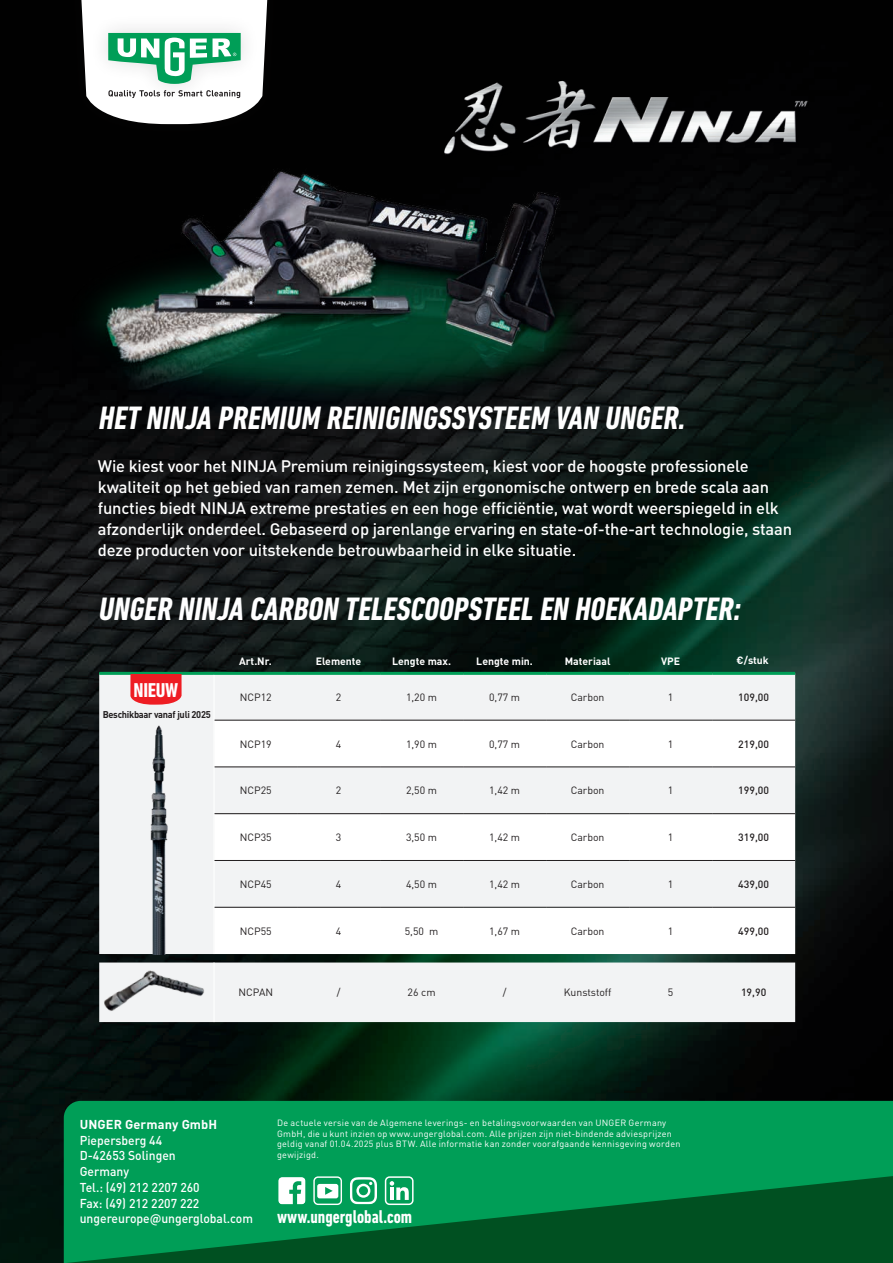
<style>
.page{position:relative;width:893px;height:1263px;background:#fff}
.page>*{position:absolute;margin:0;border:0;box-sizing:border-box;transform-origin:0 0}
.t1{font:italic 700 condensed 33px "DIN Next LT Pro";color:#fff}
.t2{font:700 condensed 20.4px "DIN Next LT Pro";letter-spacing:-.015em;color:#fff;scale:1.05 1}
.t3{font:700 condensed 18.9px "DIN Next LT Pro";color:#fff;scale:.95 1}
.t4{font:500 16.5px/21px "DIN Pro";letter-spacing:-.01em;color:#fff}
.t5{font:500 12.75px/15.8px "DIN Pro";color:#fff;scale:.95 1}
.t6{font:700 12.75px "DIN Pro";letter-spacing:.01em;color:#fff}
.t7{font:10.5px "DIN Pro";color:#231f20}
.t8{font:700 10.5px "DIN Pro";color:#fff}
.t9{font:500 10.5px "DIN Pro";color:#231f20}
.t10{font:700 9.75px "DIN Pro";letter-spacing:-.03em;color:#231f20;scale:.95 1}
.t11{font:9px/10.8px "DIN Pro";letter-spacing:.025em;color:#fff}
</style>
<div class="page">
<img style="left:0;top:0;width:893px;height:1263px">
<div style="left:64px;top:1101px;width:829px;height:73px;background:#009e57"></div>
<svg style="left:64px;top:1174px;width:829px;height:89px;fill:#005021"></svg>
<img style="left:73px;top:153px;width:531px;height:262px">
<div style="left:62px;top:0;width:224px;height:144px;background:#010101"></div>
<svg style="left:81px;top:0;width:187px;height:124px"></svg>
<img style="left:438px;top:74px;width:375px;height:89px">
<svg style="left:278px;top:1177px;width:28px;height:27px"></svg>
<svg style="left:314px;top:1177px;width:27px;height:27px"></svg>
<svg style="left:317px;top:1184px;width:21px;height:14px"></svg>
<div style="left:313px;top:1176px;width:29px;height:29px;border:1px solid #fff;border-radius:4px"></div>
<svg style="left:350px;top:1177px;width:27px;height:27px"></svg>
<div style="left:386px;top:1177px;width:27px;height:27px;background:#009e57;border-radius:4px"></div>
<svg style="left:390px;top:1181px;width:19px;height:19px"></svg>
<div style="left:385px;top:1176px;width:29px;height:29px;border:2px solid #fff;border-radius:4px"></div>
<svg style="left:99px;top:675px;width:696px;height:347px;fill:#f2f3f4"></svg>
<svg style="left:215px;top:721px;width:580px;height:233px"></svg>
<hr style="left:99px;top:672px;width:115px;height:3px;background:#009e57">
<hr style="left:213px;top:675px;width:2px;height:45px;background:#fff">
<hr style="left:213px;top:720px;width:2px;height:47px;background:#fff">
<hr style="left:213px;top:767px;width:2px;height:47px;background:#fff">
<hr style="left:213px;top:814px;width:2px;height:46px;background:#fff">
<hr style="left:213px;top:860px;width:2px;height:47px;background:#fff">
<hr style="left:213px;top:907px;width:2px;height:47px;background:#fff">
<hr style="left:213px;top:962px;width:2px;height:60px;background:#fff">
<hr style="left:214px;top:672px;width:83px;height:3px;background:#009e57">
<hr style="left:297px;top:672px;width:83px;height:3px;background:#009e57">
<hr style="left:380px;top:672px;width:83px;height:3px;background:#009e57">
<hr style="left:463px;top:672px;width:83px;height:3px;background:#009e57">
<hr style="left:546px;top:672px;width:83px;height:3px;background:#009e57">
<hr style="left:629px;top:672px;width:83px;height:3px;background:#009e57">
<hr style="left:712px;top:672px;width:83px;height:3px;background:#009e57">
<hr style="left:215px;top:720px;width:82px;height:1px;background:#231f20">
<hr style="left:297px;top:720px;width:83px;height:1px;background:#231f20">
<hr style="left:380px;top:720px;width:83px;height:1px;background:#231f20">
<hr style="left:463px;top:720px;width:83px;height:1px;background:#231f20">
<hr style="left:546px;top:720px;width:83px;height:1px;background:#231f20">
<hr style="left:629px;top:720px;width:83px;height:1px;background:#231f20">
<hr style="left:712px;top:720px;width:83px;height:1px;background:#231f20">
<hr style="left:215px;top:767px;width:82px;height:1px;background:#231f20">
<hr style="left:297px;top:767px;width:83px;height:1px;background:#231f20">
<hr style="left:380px;top:767px;width:83px;height:1px;background:#231f20">
<hr style="left:463px;top:767px;width:83px;height:1px;background:#231f20">
<hr style="left:546px;top:767px;width:83px;height:1px;background:#231f20">
<hr style="left:629px;top:767px;width:83px;height:1px;background:#231f20">
<hr style="left:712px;top:767px;width:83px;height:1px;background:#231f20">
<hr style="left:215px;top:813px;width:82px;height:1px;background:#231f20">
<hr style="left:297px;top:813px;width:83px;height:1px;background:#231f20">
<hr style="left:380px;top:813px;width:83px;height:1px;background:#231f20">
<hr style="left:463px;top:813px;width:83px;height:1px;background:#231f20">
<hr style="left:546px;top:813px;width:83px;height:1px;background:#231f20">
<hr style="left:629px;top:813px;width:83px;height:1px;background:#231f20">
<hr style="left:712px;top:813px;width:83px;height:1px;background:#231f20">
<hr style="left:215px;top:860px;width:82px;height:1px;background:#231f20">
<hr style="left:297px;top:860px;width:83px;height:1px;background:#231f20">
<hr style="left:380px;top:860px;width:83px;height:1px;background:#231f20">
<hr style="left:463px;top:860px;width:83px;height:1px;background:#231f20">
<hr style="left:546px;top:860px;width:83px;height:1px;background:#231f20">
<hr style="left:629px;top:860px;width:83px;height:1px;background:#231f20">
<hr style="left:712px;top:860px;width:83px;height:1px;background:#231f20">
<hr style="left:215px;top:907px;width:82px;height:1px;background:#231f20">
<hr style="left:297px;top:907px;width:83px;height:1px;background:#231f20">
<hr style="left:380px;top:907px;width:83px;height:1px;background:#231f20">
<hr style="left:463px;top:907px;width:83px;height:1px;background:#231f20">
<hr style="left:546px;top:907px;width:83px;height:1px;background:#231f20">
<hr style="left:629px;top:907px;width:83px;height:1px;background:#231f20">
<hr style="left:712px;top:907px;width:83px;height:1px;background:#231f20">
<img style="left:144px;top:723px;width:30px;height:231px">
<img style="left:102px;top:964px;width:109px;height:56px">
<svg style="left:130px;top:675px;width:52px;height:30px"></svg>
<h1 class="t1" style="left:98px;top:399px;width:594px">HET NINJA PREMIUM REINIGINGSSYSTEEM VAN UNGER.</h1>
<p class="t4" style="left:98px;top:455px;width:696px">Wie kiest voor het NINJA Premium reinigingssysteem, kiest voor de hoogste professionele kwaliteit op het gebied van ramen zemen. Met zijn ergonomische ontwerp en brede scala aan functies biedt NINJA extreme prestaties en een hoge efficiëntie, wat wordt weerspiegeld in elk afzonderlijk onderdeel. Gebaseerd op jarenlange ervaring en state-of-the-art technologie, staan deze producten voor uitstekende betrouwbaarheid in elke situatie.</p>
<h1 class="t1" style="left:98px;top:590px;width:649px">UNGER NINJA CARBON TELESCOOPSTEEL EN HOEKADAPTER:</h1>
<p class="t2" style="left:134px;top:678px;width:44px">NIEUW</p>
<p class="t10" style="left:103px;top:708px;width:115px">Beschikbaar vanaf juli 2025</p>
<p class="t8" style="left:239px;top:654px;width:34px">Art.Nr.</p>
<p class="t8" style="left:316px;top:654px;width:47px">Elemente</p>
<p class="t8" style="left:392px;top:654px;width:60px">Lengte max.</p>
<p class="t8" style="left:476px;top:654px;width:58px">Lengte min.</p>
<p class="t8" style="left:565px;top:654px;width:47px">Materiaal</p>
<p class="t8" style="left:661px;top:654px;width:21px">VPE</p>
<p class="t7" style="left:571px;top:690px;width:35px">Carbon</p>
<p class="t7" style="left:571px;top:737px;width:35px">Carbon</p>
<p class="t7" style="left:571px;top:783px;width:35px">Carbon</p>
<p class="t7" style="left:571px;top:830px;width:35px">Carbon</p>
<p class="t7" style="left:571px;top:877px;width:35px">Carbon</p>
<p class="t7" style="left:571px;top:924px;width:35px">Carbon</p>
<p class="t7" style="left:240px;top:690px;width:33px">NCP12</p>
<p class="t7" style="left:336px;top:690px;width:7px">2</p>
<p class="t7" style="left:406px;top:690px;width:33px">1,20 m</p>
<p class="t7" style="left:489px;top:690px;width:33px">0,77 m</p>
<p class="t7" style="left:668px;top:690px;width:7px">1</p>
<p class="t7" style="left:240px;top:737px;width:33px">NCP19</p>
<p class="t7" style="left:336px;top:737px;width:7px">4</p>
<p class="t7" style="left:406px;top:737px;width:33px">1,90 m</p>
<p class="t7" style="left:489px;top:737px;width:33px">0,77 m</p>
<p class="t7" style="left:668px;top:737px;width:7px">1</p>
<p class="t7" style="left:240px;top:783px;width:33px">NCP25</p>
<p class="t7" style="left:336px;top:783px;width:7px">2</p>
<p class="t7" style="left:406px;top:783px;width:33px">2,50 m</p>
<p class="t7" style="left:489px;top:783px;width:33px">1,42 m</p>
<p class="t7" style="left:668px;top:783px;width:7px">1</p>
<p class="t7" style="left:240px;top:830px;width:33px">NCP35</p>
<p class="t7" style="left:336px;top:830px;width:7px">3</p>
<p class="t7" style="left:406px;top:830px;width:33px">3,50 m</p>
<p class="t7" style="left:489px;top:830px;width:33px">1,42 m</p>
<p class="t7" style="left:668px;top:830px;width:7px">1</p>
<p class="t7" style="left:240px;top:877px;width:33px">NCP45</p>
<p class="t7" style="left:336px;top:877px;width:7px">4</p>
<p class="t7" style="left:406px;top:877px;width:33px">4,50 m</p>
<p class="t7" style="left:489px;top:877px;width:33px">1,42 m</p>
<p class="t7" style="left:668px;top:877px;width:7px">1</p>
<p class="t7" style="left:240px;top:924px;width:33px">NCP55</p>
<p class="t7" style="left:336px;top:924px;width:7px">4</p>
<p class="t7" style="left:405px;top:924px;width:35px">5,50 m</p>
<p class="t7" style="left:489px;top:924px;width:33px">1,67 m</p>
<p class="t7" style="left:668px;top:924px;width:7px">1</p>
<p class="t7" style="left:239px;top:985px;width:36px">NCPAN</p>
<p class="t7" style="left:337px;top:985px;width:5px">/</p>
<p class="t7" style="left:408px;top:985px;width:29px">26 cm</p>
<p class="t7" style="left:503px;top:985px;width:5px">/</p>
<p class="t7" style="left:668px;top:985px;width:7px">5</p>
<p class="t7" style="left:564px;top:985px;width:49px">Kunststoff</p>
<p class="t6" style="left:80px;top:1116px;width:139px">UNGER Germany GmbH</p>
<p class="t5" style="left:80px;top:1132px;width:184px">Piepersberg 44<br>D-42653 Solingen<br>Germany<br>Tel.: (49) 212 2207 260<br>Fax: (49) 212 2207 222 ungereurope@ungerglobal.com</p>
<p class="t11" style="left:277px;top:1117px;width:405px">De actuele versie van de Algemene leverings- en betalingsvoorwaarden van UNGER Germany GmbH, die u kunt inzien op www.ungerglobal.com. Alle prijzen zijn niet-bindende adviesprijzen geldig vanaf 01.04.2025 plus BTW. Alle informatie kan zonder voorafgaande kennisgeving worden gewijzigd.</p>
<p class="t3" style="left:277px;top:1206px;width:144px">www.ungerglobal.com</p>
<p class="t8" style="left:737px;top:653px;width:34px">€/stuk</p>
<p class="t9" style="left:738px;top:690px;width:32px">109,00</p>
<p class="t9" style="left:738px;top:737px;width:32px">219,00</p>
<p class="t9" style="left:738px;top:783px;width:32px">199,00</p>
<p class="t9" style="left:738px;top:830px;width:32px">319,00</p>
<p class="t9" style="left:738px;top:877px;width:32px">439,00</p>
<p class="t9" style="left:738px;top:924px;width:32px">499,00</p>
<p class="t9" style="left:741px;top:985px;width:27px">19,90</p>
</div>
